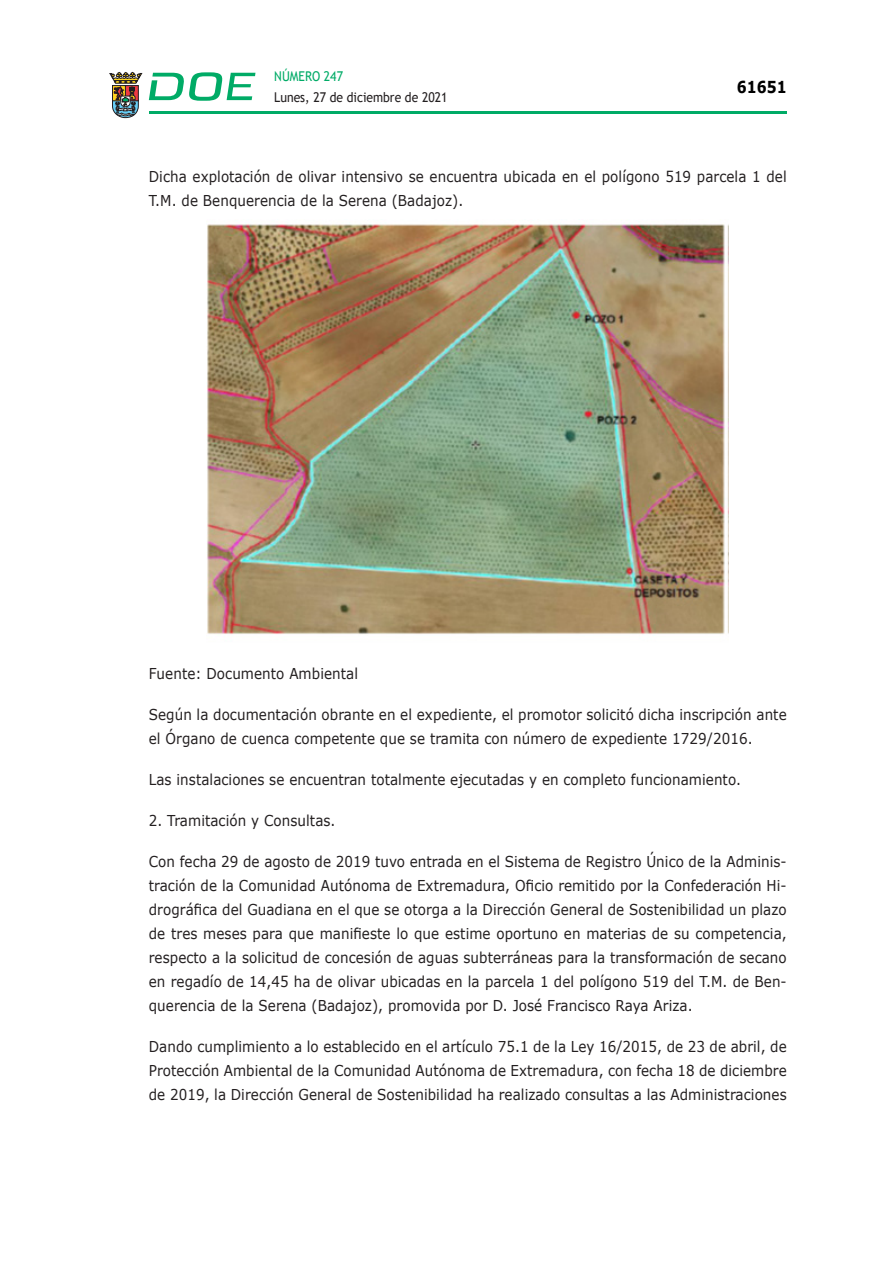
<style>
.page{position:relative;width:893px;height:1263px;background:#fff}
.page>*{position:absolute;margin:0;border:0;box-sizing:border-box;transform-origin:0 0}
.t1{font:700 16.5px "Verdana";color:#000;scale:.85 1}
.CUERPO_DE_TEXTO{font:15px/24px "Verdana";letter-spacing:.005em;color:#231f20;scale:.9 1}
.t2{font:13.5px "Trebuchet MS";color:#231f20;scale:.9 1}
.t3{font:13.5px "Trebuchet MS";color:#00ab67;scale:.9 1}
</style>
<div class="page">
<hr style="left:149px;top:111px;width:638px;height:3px;background:#00ab66">
<svg style="left:109px;top:72px;width:33px;height:46px"></svg>
<svg style="left:149px;top:72px;width:106px;height:29px"></svg>
<img style="left:207px;top:224px;width:522px;height:411px">
<p class="t3" style="left:274px;top:67px;width:78px">NÚMERO 247</p>
<p class="t2" style="left:274px;top:88px;width:194px">Lunes, 27 de diciembre de 2021</p>
<p class="t1" style="left:737px;top:75px;width:60px">61651</p>
<p class="CUERPO_DE_TEXTO" style="left:149px;top:164px;width:710px">Dicha explotación de olivar intensivo se encuentra ubicada en el polígono 519 parcela 1 del<br>T.M. de Benquerencia de la Serena (Badajoz).</p>
<p class="CUERPO_DE_TEXTO" style="left:149px;top:661px;width:234px">Fuente: Documento Ambiental</p>
<p class="CUERPO_DE_TEXTO" style="left:149px;top:702px;width:710px">Según la documentación obrante en el expediente, el promotor solicitó dicha inscripción ante el Órgano de cuenca competente que se tramita con número de expediente 1729/2016.</p>
<p class="CUERPO_DE_TEXTO" style="left:149px;top:767px;width:659px">Las instalaciones se encuentran totalmente ejecutadas y en completo funcionamiento.</p>
<p class="CUERPO_DE_TEXTO" style="left:149px;top:808px;width:209px">2. Tramitación y Consultas.</p>
<p class="CUERPO_DE_TEXTO" style="left:149px;top:849px;width:710px;text-align:justify">Con fecha 29 de agosto de 2019 tuvo entrada en el Sistema de Registro Único de la Adminis&shy;tración de la Comunidad Autónoma de Extremadura, Oficio remitido por la Confederación Hi&shy;drográfica del Guadiana en el que se otorga a la Dirección General de Sostenibilidad un plazo de tres meses para que manifieste lo que estime oportuno en materias de su competencia, respecto a la solicitud de concesión de aguas subterráneas para la transformación de secano en regadío de 14,45 ha de olivar ubicadas en la parcela 1 del polígono 519 del T.M. de Ben&shy;querencia de la Serena (Badajoz), promovida por D. José Francisco Raya Ariza.</p>
<p class="CUERPO_DE_TEXTO" style="left:149px;top:1034px;width:710px;text-align:justify">Dando cumplimiento a lo establecido en el artículo 75.1 de la Ley 16/2015, de 23 de abril, de Protección Ambiental de la Comunidad Autónoma de Extremadura, con fecha 18 de diciembre de 2019, la Dirección General de Sostenibilidad ha realizado consultas a las Administraciones</p>
</div>
